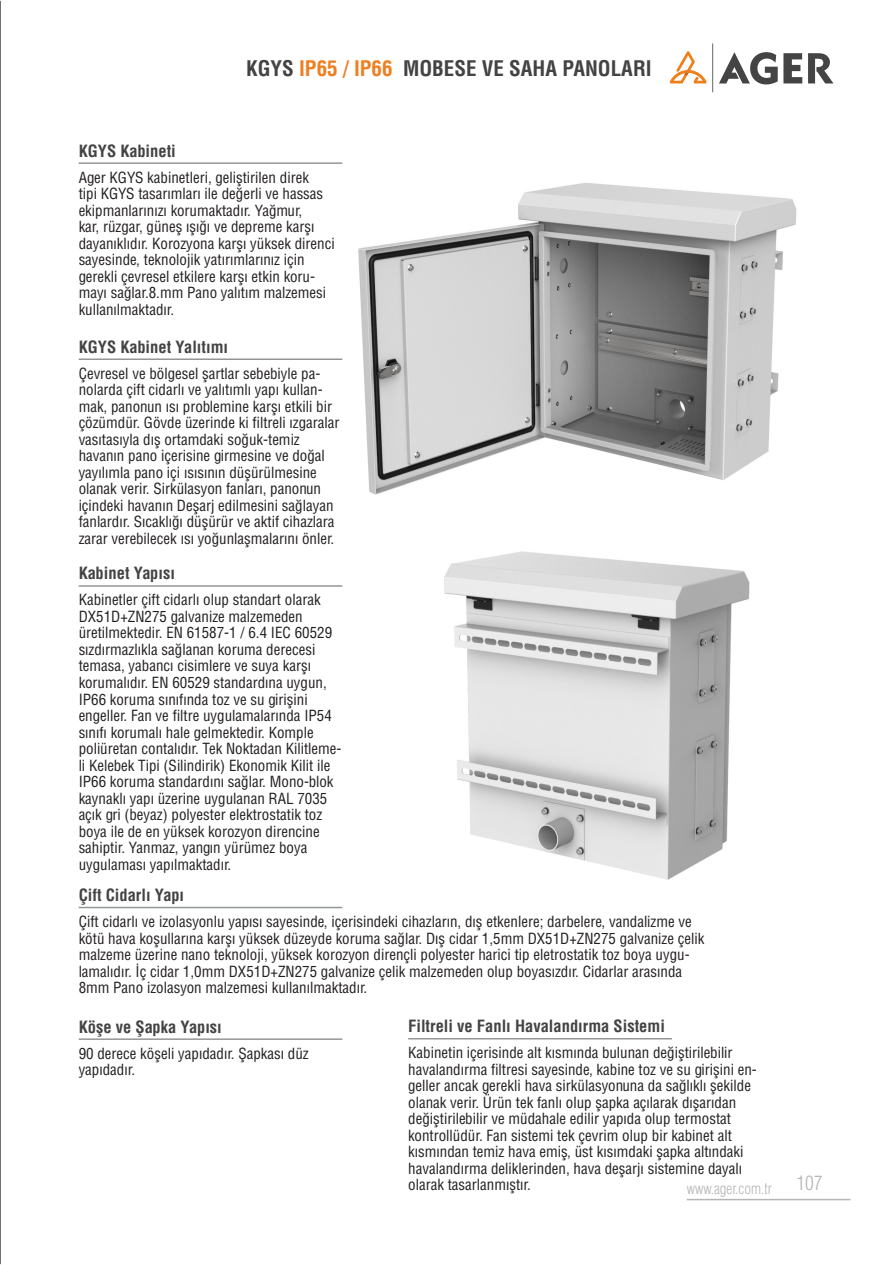
<style>
.page{position:relative;width:893px;height:1265px;background:#fff}
.page>*{position:absolute;margin:0;border:0;box-sizing:border-box;transform-origin:0 0}
.t1{font:21px "Helvetica Cond Bold Tr";color:#434343}
.t2{font:19.5px "Helvetica Condensed Light Tr";color:#b4b5b6}
.t3{font:16.5px "Helvetica Cond Bold Tr";color:#434343}
.t4{font:15px/16.5px "Helvetica Cond Normal Tr";color:#231f20}
.t5{font:15px "Helvetica Condensed Light Tr";color:#b4b5b6}
.s1{color:#ee7f22}
</style>
<div class="page">
<hr style="left:0;top:1px;width:1px;height:1263px;background:#434343">
<hr style="left:79px;top:162px;width:263px;height:2px;background:#939698">
<hr style="left:79px;top:358px;width:263px;height:2px;background:#939698">
<hr style="left:79px;top:585px;width:263px;height:1px;background:#939698">
<hr style="left:79px;top:906px;width:263px;height:2px;background:#939698">
<hr style="left:79px;top:1038px;width:263px;height:2px;background:#939698">
<hr style="left:408px;top:1038px;width:264px;height:1px;background:#939698">
<img style="left:358px;top:183px;width:439px;height:312px">
<img style="left:444px;top:551px;width:306px;height:329px">
<hr style="left:687px;top:1198px;width:163px;height:2px;background:#b4b5b6">
<hr style="left:712px;top:43px;width:1px;height:49px;background:#444">
<svg style="left:808px;top:53px;width:25px;height:30px"></svg>
<svg style="left:719px;top:52px;width:83px;height:32px"></svg>
<svg style="left:670px;top:51px;width:36px;height:32px"></svg>
<h1 class="t1" style="left:246px;top:55px;width:407px">KGYS <span class="s1">IP65 / IP66</span> MOBESE VE SAHA PANOLARI</h1>
<p class="t3" style="left:79px;top:140px;width:99px">KGYS Kabineti</p>
<p class="t4" style="left:79px;top:169px;width:258px">Ager KGYS kabinetleri, geliştirilen direk<br>tipi KGYS tasarımları ile değerli ve hassas ekipmanlarınızı korumaktadır. Yağmur,<br>kar, rüzgar, güneş ışığı ve depreme karşı dayanıklıdır. Korozyona karşı yüksek direnci sayesinde, teknolojik yatırımlarınız için gerekli çevresel etkilere karşı etkin koru&shy;mayı sağlar.8.mm Pano yalıtım malzemesi kullanılmaktadır.</p>
<p class="t3" style="left:79px;top:336px;width:151px">KGYS Kabinet Yalıtımı</p>
<p class="t4" style="left:79px;top:365px;width:262px">Çevresel ve bölgesel şartlar sebebiyle pa&shy;nolarda çift cidarlı ve yalıtımlı yapı kullan&shy;mak, panonun ısı problemine karşı etkili bir çözümdür. Gövde üzerinde ki filtreli ızgaralar vasıtasıyla dış ortamdaki soğuk-temiz havanın pano içerisine girmesine ve doğal yayılımla pano içi ısısının düşürülmesine olanak verir. Sirkülasyon fanları, panonun içindeki havanın Deşarj edilmesini sağlayan fanlardır. Sıcaklığı düşürür ve aktif cihazlara zarar verebilecek ısı yoğunlaşmalarını önler.</p>
<p class="t3" style="left:79px;top:563px;width:98px">Kabinet Yapısı</p>
<p class="t4" style="left:79px;top:591px;width:264px">Kabinetler çift cidarlı olup standart olarak DX51D+ZN275 galvanize malzemeden üretilmektedir. EN 61587-1 / 6.4 IEC 60529 sızdırmazlıkla sağlanan koruma derecesi temasa, yabancı cisimlere ve suya karşı korumalıdır. EN 60529 standardına uygun, IP66 koruma sınıfında toz ve su girişini engeller. Fan ve filtre uygulamalarında IP54 sınıfı korumalı hale gelmektedir. Komple poliüretan contalıdır. Tek Noktadan Kilitleme&shy;li Kelebek Tipi (Silindirik) Ekonomik Kilit ile IP66 koruma standardını sağlar. Mono-blok kaynaklı yapı üzerine uygulanan RAL 7035 açık gri (beyaz) polyester elektrostatik toz boya ile de en yüksek korozyon direncine sahiptir. Yanmaz, yangın yürümez boya uygulaması yapılmaktadır.</p>
<p class="t3" style="left:79px;top:885px;width:107px">Çift Cidarlı Yapı</p>
<p class="t4" style="left:79px;top:913px;width:627px">Çift cidarlı ve izolasyonlu yapısı sayesinde, içerisindeki cihazların, dış etkenlere; darbelere, vandalizme ve kötü hava koşullarına karşı yüksek düzeyde koruma sağlar. Dış cidar 1,5mm DX51D+ZN275 galvanize çelik malzeme üzerine nano teknoloji, yüksek korozyon dirençli polyester harici tip eletrostatik toz boya uygu&shy;lamalıdır. İç cidar 1,0mm DX51D+ZN275 galvanize çelik malzemeden olup boyasızdır. Cidarlar arasında 8mm Pano izolasyon malzemesi kullanılmaktadır.</p>
<p class="t3" style="left:79px;top:1016px;width:145px">Köşe ve Şapka Yapısı</p>
<p class="t4" style="left:79px;top:1044px;width:232px">90 derece köşeli yapıdadır. Şapkası düz yapıdadır.</p>
<p class="t3" style="left:408px;top:1016px;width:258px">Filtreli ve Fanlı Havalandırma Sistemi</p>
<p class="t4" style="left:408px;top:1044px;width:350px">Kabinetin içerisinde alt kısmında bulunan değiştirilebilir havalandırma filtresi sayesinde, kabine toz ve su girişini en&shy;geller ancak gerekli hava sirkülasyonuna da sağlıklı şekilde olanak verir. Ürün tek fanlı olup şapka açılarak dışarıdan değiştirilebilir ve müdahale edilir yapıda olup termostat kontrollüdür. Fan sistemi tek çevrim olup bir kabinet alt kısmından temiz hava emiş, üst kısımdaki şapka altındaki havalandırma deliklerinden, hava deşarjı sistemine dayalı olarak tasarlanmıştır.</p>
<p class="t5" style="left:687px;top:1179px;width:87px">www.ager.com.tr</p>
<h2 class="t2" style="left:796px;top:1171px;width:27px">107</h2>
</div>
